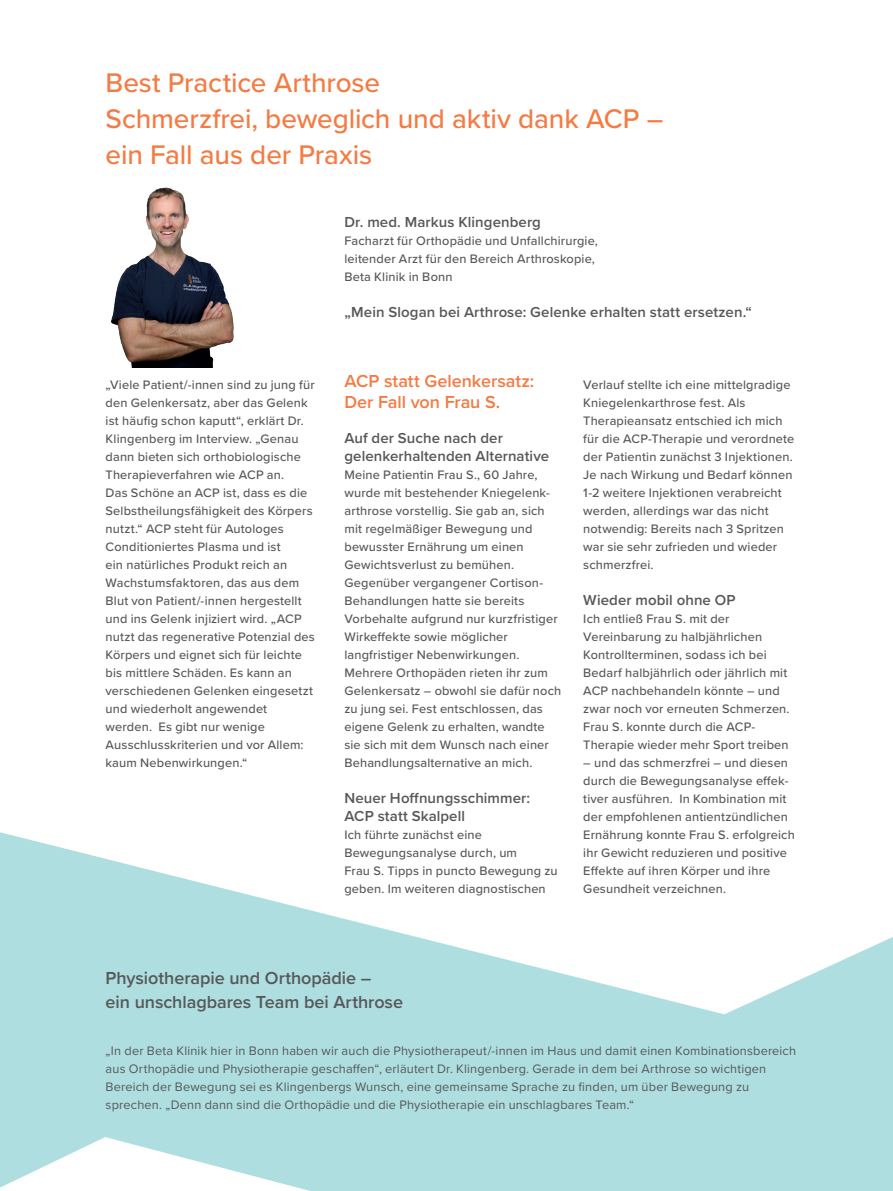
<style>
.page{position:relative;width:893px;height:1191px;background:#fff}
.page>*{position:absolute;margin:0;border:0;box-sizing:border-box;transform-origin:0 0}
.t1{font:500 27.9px/36px "Proxima Nova";letter-spacing:-.005em;color:#f47b44}
.t2{font:600 18px/24px "Proxima Nova";letter-spacing:-.005em;color:#57585a}
.t3{font:600 18px/21px "Proxima Nova";color:#f47b44}
.t4{font:600 15px/18px "Proxima Nova";letter-spacing:.005em;color:#57585a}
.t5{font:500 12.75px/18px "Proxima Nova";letter-spacing:.01em;color:#57585a}
.t6{font:12.75px/18px "Proxima Nova";letter-spacing:.015em;color:#57585a}
</style>
<div class="page">
<svg style="left:0;top:832px;width:893px;height:359px;fill:#aedee0"></svg>
<svg style="left:0;top:1137px;width:310px;height:54px"></svg>
<img style="left:111px;top:187px;width:123px;height:180px">
<h1 class="t1" style="left:106px;top:64px;width:559px">Best Practice Arthrose<br>Schmerzfrei, beweglich und aktiv dank ACP – ein Fall aus der Praxis</h1>
<p class="t4" style="left:344px;top:212px;width:198px">Dr. med. Markus Klingenberg</p>
<p class="t5" style="left:344px;top:231px;width:255px">Facharzt für Orthopädie und Unfallchirurgie, leitender Arzt für den Bereich Arthroskopie,<br>Beta Klinik in Bonn</p>
<p class="t4" style="left:344px;top:302px;width:409px">„Mein Slogan bei Arthrose: Gelenke erhalten statt ersetzen.“</p>
<h2 class="t3" style="left:344px;top:370px;width:191px">ACP statt Gelenkersatz:<br>Der Fall von Frau S.</h2>
<p class="t4" style="left:344px;top:428px;width:206px">Auf der Suche nach der gelenkerhaltenden Alternative</p>
<p class="t5" style="left:344px;top:465px;width:218px">Meine Patientin Frau S., 60 Jahre, wurde mit bestehender Kniegelenk&shy;arthrose vorstellig. Sie gab an, sich mit regelmäßiger Bewegung und bewusster Ernährung um einen Gewichtsverlust zu bemühen.<br>Gegenüber vergangener Cortison-Behandlungen hatte sie bereits Vorbehalte aufgrund nur kurzfristiger Wirkeffekte sowie möglicher langfristiger Nebenwirkungen.<br>Mehrere Orthopäden rieten ihr zum Gelenkersatz – obwohl sie dafür noch zu jung sei. Fest entschlossen, das eigene Gelenk zu erhalten, wandte sie sich mit dem Wunsch nach einer Behandlungsalternative an mich.</p>
<p class="t4" style="left:344px;top:788px;width:187px">Neuer Hoffnungsschimmer:<br>ACP statt Skalpell</p>
<p class="t5" style="left:344px;top:825px;width:215px">Ich führte zunächst eine<br>Bewegungsanalyse durch, um<br>Frau S. Tipps in puncto Bewegung zu geben. Im weiteren diagnostischen</p>
<p class="t5" style="left:106px;top:375px;width:211px">„Viele Patient/-innen sind zu jung für den Gelenkersatz, aber das Gelenk ist häufig schon kaputt“, erklärt Dr.<br>Klingenberg im Interview. „Genau dann bieten sich orthobiologische Therapieverfahren wie ACP an.<br>Das Schöne an ACP ist, dass es die Selbstheilungsfähigkeit des Körpers nutzt.“ ACP steht für Autologes Conditioniertes Plasma und ist<br>ein natürliches Produkt reich an Wachstumsfaktoren, das aus dem Blut von Patient/-innen hergestellt und ins Gelenk injiziert wird. „ACP nutzt das regenerative Potenzial des Körpers und eignet sich für leichte bis mittlere Schäden. Es kann an verschiedenen Gelenken eingesetzt und wiederholt angewendet werden. Es gibt nur wenige Ausschlusskriterien und vor Allem: kaum Nebenwirkungen.“</p>
<p class="t5" style="left:583px;top:375px;width:213px">Verlauf stellte ich eine mittelgradige Kniegelenkarthrose fest. Als Therapieansatz entschied ich mich für die ACP-Therapie und verordnete der Patientin zunächst 3 Injektionen.<br>Je nach Wirkung und Bedarf können 1-2 weitere Injektionen verabreicht werden, allerdings war das nicht notwendig: Bereits nach 3 Spritzen war sie sehr zufrieden und wieder schmerzfrei.</p>
<p class="t4" style="left:583px;top:590px;width:154px">Wieder mobil ohne OP</p>
<p class="t5" style="left:583px;top:609px;width:208px">Ich entließ Frau S. mit der<br>Vereinbarung zu halbjährlichen<br>Kontrollterminen, sodass ich bei<br>Bedarf halbjährlich oder jährlich mit<br>ACP nachbehandeln könnte – und zwar noch vor erneuten Schmerzen.<br>Frau S. konnte durch die ACP-<br>Therapie wieder mehr Sport treiben</p>
<p class="t5" style="left:583px;top:753px;width:213px">– und das schmerzfrei – und diesen durch die Bewegungsanalyse effek&shy;tiver ausführen. In Kombination mit der empfohlenen antientzündlichen Ernährung konnte Frau S. erfolgreich ihr Gewicht reduzieren und positive Effekte auf ihren Körper und ihre Gesundheit verzeichnen.</p>
<h2 class="t2" style="left:106px;top:965px;width:299px">Physiotherapie und Orthopädie –<br>ein unschlagbares Team bei Arthrose</h2>
<p class="t6" style="left:106px;top:1041px;width:692px">„In der Beta Klinik hier in Bonn haben wir auch die Physiotherapeut/-innen im Haus und damit einen Kombinationsbereich aus Orthopädie und Physiotherapie geschaffen“, erläutert Dr. Klingenberg. Gerade in dem bei Arthrose so wichtigen Bereich der Bewegung sei es Klingenbergs Wunsch, eine gemeinsame Sprache zu finden, um über Bewegung zu sprechen. „Denn dann sind die Orthopädie und die Physiotherapie ein unschlagbares Team.“</p>
</div>
